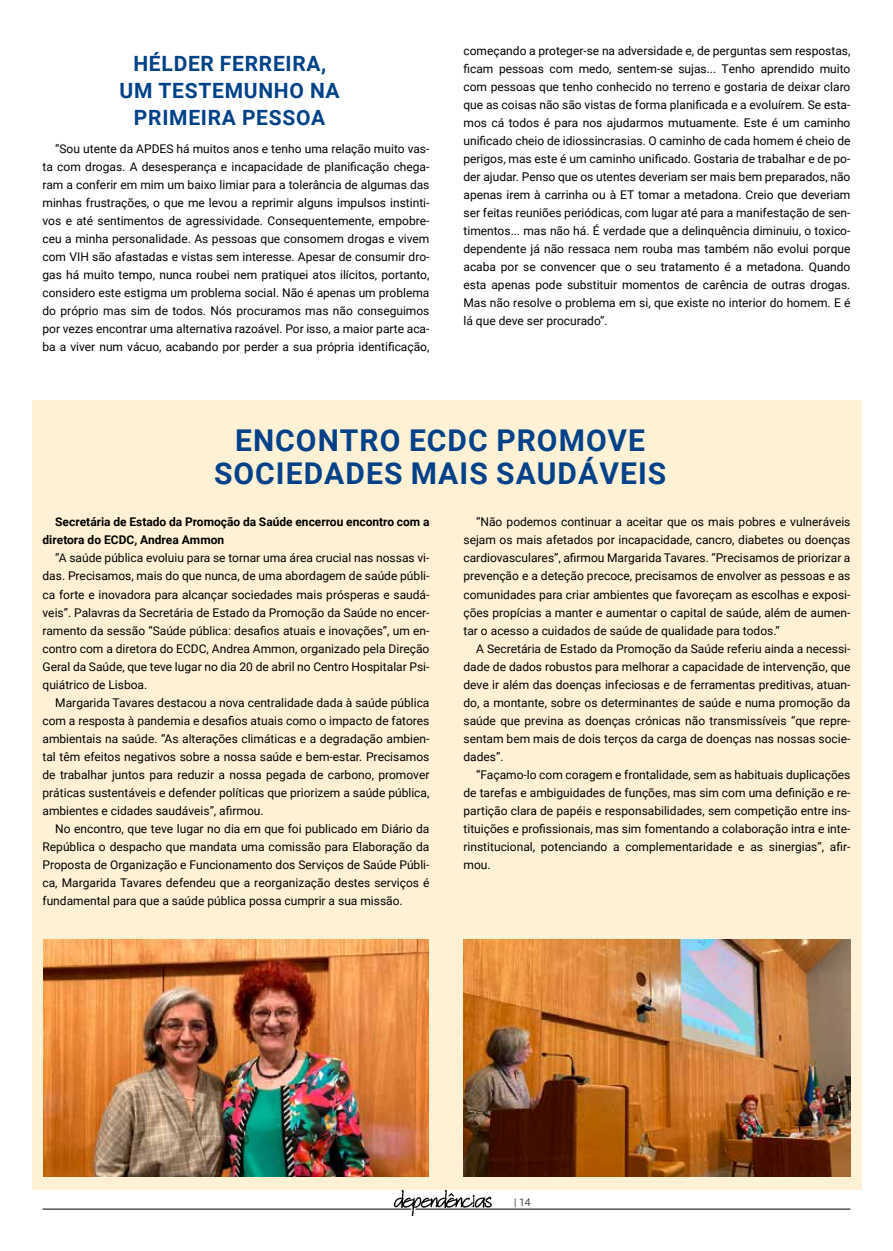
<style>
.page{position:relative;width:893px;height:1251px;background:#fff}
.page>*{position:absolute;margin:0;border:0;box-sizing:border-box;transform-origin:0 0}
.t1{font:700 30px/33px "Roboto";letter-spacing:.035em;color:#004188;text-align:center}
.t2{font:700 21px/27px "Roboto";letter-spacing:.035em;color:#004188;text-align:center}
.t3{font:12px/18px "Roboto";color:#000;text-align:justify}
.t4{font:700 12px/18px "Roboto";color:#000}
.t5{font:300 10.5px "Roboto";color:#000}
</style>
<div class="page">
<img style="left:387px;top:1189px;width:110px;height:26px">
<hr style="left:43px;top:1208px;width:368px;height:1px;background:#000">
<hr style="left:415px;top:1208px;width:435px;height:1px;background:#000">
<div style="left:32px;top:401px;width:829px;height:788px;background:#fff1d6"></div>
<img style="left:43px;top:939px;width:386px;height:237px">
<img style="left:464px;top:939px;width:386px;height:237px">
<h2 class="t2" style="left:120px;top:49px;width:222px">HÉLDER FERREIRA,<br>UM TESTEMUNHO NA<br>PRIMEIRA PESSOA</h2>
<p class="t3" style="left:43px;top:139px;width:388px;text-indent:13px">“Sou utente da APDES há muitos anos e tenho uma relação muito vas&shy;ta com drogas. A desesperança e incapacidade de planificação chega&shy;ram a conferir em mim um baixo limiar para a tolerância de algumas das minhas frustrações, o que me levou a reprimir alguns impulsos instinti&shy;vos e até sentimentos de agressividade. Consequentemente, empobre&shy;ceu a minha personalidade. As pessoas que consomem drogas e vivem com VIH são afastadas e vistas sem interesse. Apesar de consumir dro&shy;gas há muito tempo, nunca roubei nem pratiquei atos ilícitos, portanto, considero este estigma um problema social. Não é apenas um problema do próprio mas sim de todos. Nós procuramos mas não conseguimos por vezes encontrar uma alternativa razoável. Por isso, a maior parte aca&shy;ba a viver num vácuo, acabando por perder a sua própria identificação,</p>
<p class="t3" style="left:463px;top:41px;width:388px">começando a proteger-se na adversidade e, de perguntas sem respostas, ficam pessoas com medo, sentem-se sujas... Tenho aprendido muito com pessoas que tenho conhecido no terreno e gostaria de deixar claro que as coisas não são vistas de forma planificada e a evoluírem. Se esta&shy;mos cá todos é para nos ajudarmos mutuamente. Este é um caminho unificado cheio de idiossincrasias. O caminho de cada homem é cheio de perigos, mas este é um caminho unificado. Gostaria de trabalhar e de po&shy;der ajudar. Penso que os utentes deveriam ser mais bem preparados, não apenas irem à carrinha ou à ET tomar a metadona. Creio que deveriam ser feitas reuniões periódicas, com lugar até para a manifestação de sen&shy;timentos... mas não há. É verdade que a delinquência diminuiu, o toxico&shy;dependente já não ressaca nem rouba mas também não evolui porque acaba por se convencer que o seu tratamento é a metadona. Quando esta apenas pode substituir momentos de carência de outras drogas.<br>Mas não resolve o problema em si, que existe no interior do homem. E é lá que deve ser procurado”.</p>
<h1 class="t1" style="left:214px;top:423px;width:454px">ENCONTRO ECDC PROMOVE<br>SOCIEDADES MAIS SAUDÁVEIS</h1>
<p class="t4" style="left:43px;top:512px;width:388px;text-indent:13px">Secretária de Estado da Promoção da Saúde encerrou encontro com a diretora do ECDC, Andrea Ammon</p>
<p class="t3" style="left:43px;top:548px;width:388px;text-indent:13px">“A saúde pública evoluiu para se tornar uma área crucial nas nossas vi&shy;das. Precisamos, mais do que nunca, de uma abordagem de saúde públi&shy;ca forte e inovadora para alcançar sociedades mais prósperas e saudá&shy;veis”. Palavras da Secretária de Estado da Promoção da Saúde no encer&shy;ramento da sessão “Saúde pública: desafios atuais e inovações”, um en&shy;contro com a diretora do ECDC, Andrea Ammon, organizado pela Direção Geral da Saúde, que teve lugar no dia 20 de abril no Centro Hospitalar Psi&shy;quiátrico de Lisboa.</p>
<p class="t3" style="left:43px;top:692px;width:388px;text-indent:13px">Margarida Tavares destacou a nova centralidade dada à saúde pública com a resposta à pandemia e desafios atuais como o impacto de fatores ambientais na saúde. “As alterações climáticas e a degradação ambien&shy;tal têm efeitos negativos sobre a nossa saúde e bem-estar. Precisamos de trabalhar juntos para reduzir a nossa pegada de carbono, promover práticas sustentáveis e defender políticas que priorizem a saúde pública, ambientes e cidades saudáveis”, afirmou.</p>
<p class="t3" style="left:43px;top:818px;width:388px;text-indent:13px">No encontro, que teve lugar no dia em que foi publicado em Diário da República o despacho que mandata uma comissão para Elaboração da Proposta de Organização e Funcionamento dos Serviços de Saúde Públi&shy;ca, Margarida Tavares defendeu que a reorganização destes serviços é fundamental para que a saúde pública possa cumprir a sua missão.</p>
<p class="t3" style="left:463px;top:512px;width:388px;text-indent:13px">“Não podemos continuar a aceitar que os mais pobres e vulneráveis sejam os mais afetados por incapacidade, cancro, diabetes ou doenças cardiovasculares”, afirmou Margarida Tavares. “Precisamos de priorizar a prevenção e a deteção precoce, precisamos de envolver as pessoas e as comunidades para criar ambientes que favoreçam as escolhas e exposi&shy;ções propícias a manter e aumentar o capital de saúde, além de aumen&shy;tar o acesso a cuidados de saúde de qualidade para todos.”</p>
<p class="t3" style="left:463px;top:638px;width:388px;text-indent:13px">A Secretária de Estado da Promoção da Saúde referiu ainda a necessi&shy;dade de dados robustos para melhorar a capacidade de intervenção, que deve ir além das doenças infeciosas e de ferramentas preditivas, atuan&shy;do, a montante, sobre os determinantes de saúde e numa promoção da saúde que previna as doenças crónicas não transmissíveis “que repre&shy;sentam bem mais de dois terços da carga de doenças nas nossas socie&shy;dades”.</p>
<p class="t3" style="left:463px;top:764px;width:388px;text-indent:13px">“Façamo-lo com coragem e frontalidade, sem as habituais duplicações de tarefas e ambiguidades de funções, mas sim com uma definição e re&shy;partição clara de papéis e responsabilidades, sem competição entre ins&shy;tituições e profissionais, mas sim fomentando a colaboração intra e inte&shy;rinstitucional, potenciando a complementaridade e as sinergias”, afir&shy;mou.</p>
<p class="t5" style="left:514px;top:1194px;width:18px">| 14</p>
</div>
